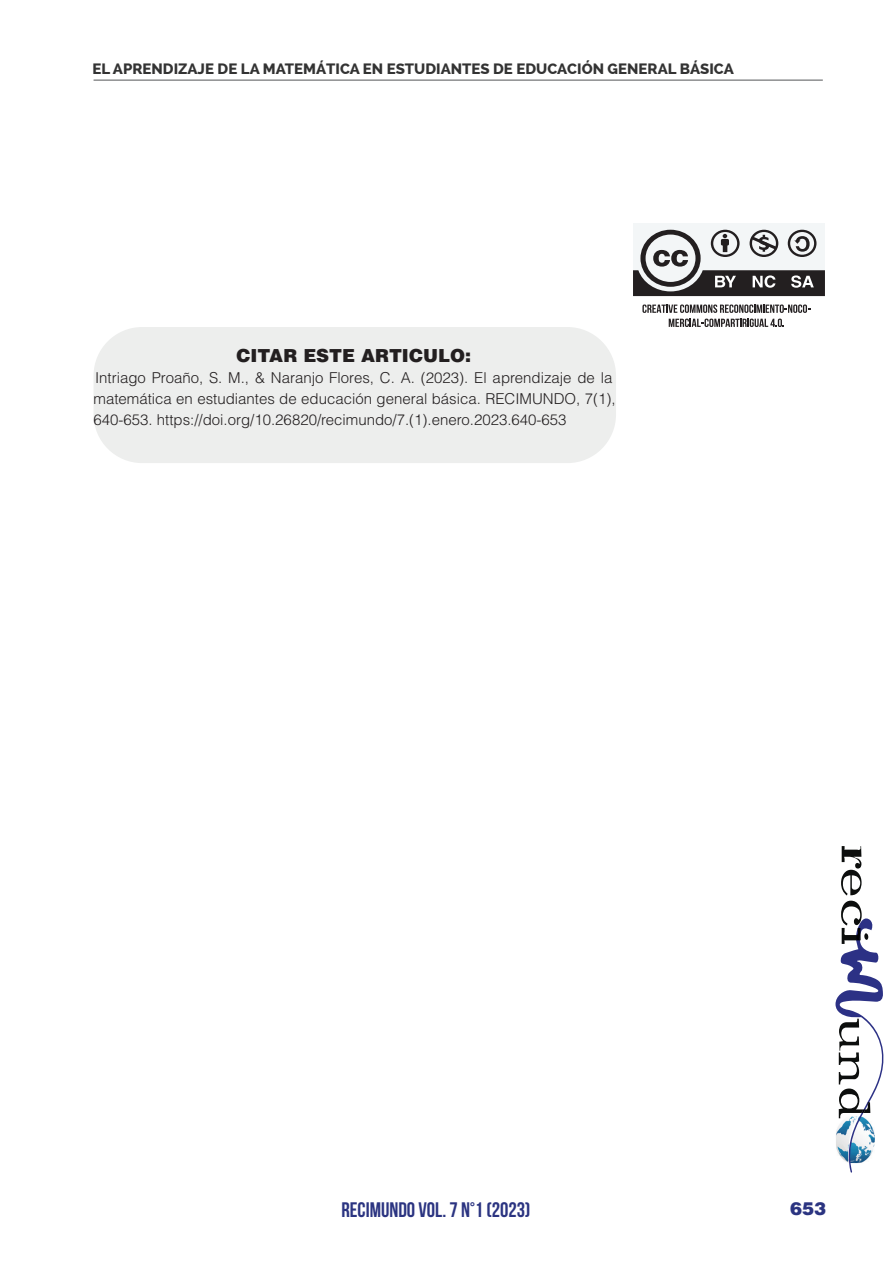
<style>
.page{position:relative;width:893px;height:1263px;background:#fff}
.page>*{position:absolute;margin:0;border:0;box-sizing:border-box;transform-origin:0 0}
.t1{font:700 21px "Bebas Neue";color:#2b3481}
.t2{font:900 18px "Helvetica LT Std";color:#231f20}
.t3{font:900 18px "Helvetica LT Std";color:#2b3481}
.t4{font:300 15px/21px "Helvetica LT Std";color:#231f20}
.t5{font:800 15px "Raleway";color:#333}
</style>
<div class="page">
<hr style="left:94px;top:80px;width:729px;height:1px;background:#545557">
<svg style="left:841px;top:846px;width:20px;height:49px"></svg>
<svg style="left:835px;top:901px;width:49px;height:272px"></svg>
<svg style="left:642px;top:304px;width:168px;height:9px"></svg>
<svg style="left:669px;top:319px;width:115px;height:8px"></svg>
<div style="left:633px;top:223px;width:192px;height:73px;background:#f3f6f7"></div>
<svg style="left:633px;top:230px;width:192px;height:66px"></svg>
<div style="left:94px;top:327px;width:522px;height:136px;background:#edeeed;border-radius:49px"></div>
<p class="t5" style="left:92px;top:61px;width:643px">EL APRENDIZAJE DE LA MATEMÁTICA EN ESTUDIANTES DE EDUCACIÓN GENERAL BÁSICA</p>
<p class="t2" style="left:237px;top:343px;width:236px">CITAR ESTE ARTICULO:</p>
<p class="t4" style="left:94px;top:367px;width:523px">Intriago Proaño, S. M., &amp; Naranjo Flores, C. A. (2023). El aprendizaje de la matemática en estudiantes de educación general básica. RECIMUNDO, 7(1),<br>640-653. https://doi.org/10.26820/recimundo/7.(1).enero.2023.640-653</p>
<h1 class="t1" style="left:341px;top:1198px;width:190px">RECIMUNDO VOL. 7 N°1 (2023)</h1>
<p class="t3" style="left:790px;top:1197px;width:38px">653</p>
</div>
